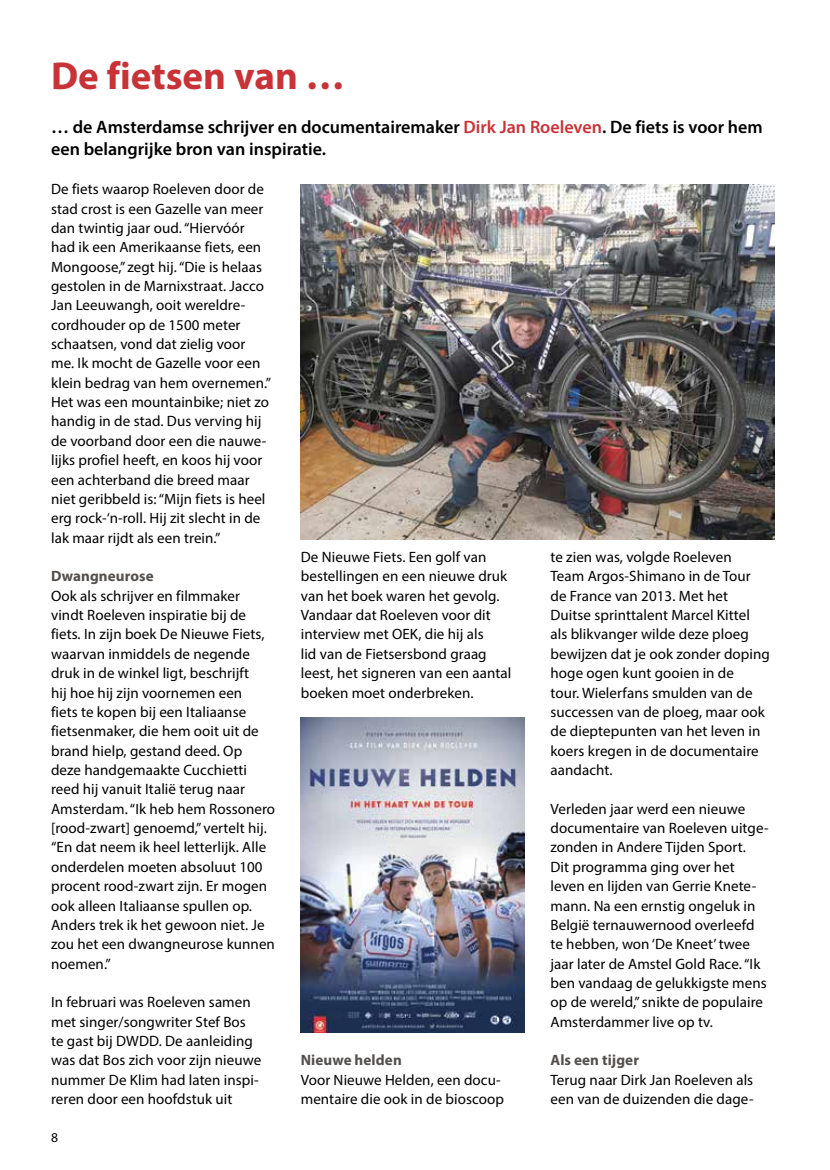
<style>
.page{position:relative;width:830px;height:1170px;background:#fff}
.page>*{position:absolute;margin:0;border:0;box-sizing:border-box;transform-origin:0 0}
.t1{font:700 39px "Myriad Pro";color:#c83338}
.t2{font:600 18px/22.5px "Myriad Pro";color:#000}
.t3{font:15px/19.4px "Myriad Pro";letter-spacing:.005em;color:#000}
.t4{font:700 15px "Myriad Pro";letter-spacing:.005em;color:#534f4c}
.t5{font:13.5px "Myriad Pro";color:#000}
.s1{color:#c83338}
</style>
<div class="page">
<img style="left:300px;top:184px;width:474px;height:355px">
<img style="left:300px;top:717px;width:224px;height:315px">
<h1 class="t1" style="left:51px;top:50px;width:295px">De fietsen van …</h1>
<p class="t2" style="left:51px;top:115px;width:713px">… de Amsterdamse schrijver en documentairemaker <span class="s1">Dirk Jan Roeleven</span>. De fiets is voor hem een belangrijke bron van inspiratie.</p>
<p class="t3" style="left:51px;top:179px;width:221px">De fiets waarop Roeleven door de stad crost is een Gazelle van meer dan twintig jaar oud. “Hiervóór had ik een Amerikaanse fiets, een<br>Mongoose,” zegt hij. “Die is helaas gestolen in de Marnixstraat. Jacco<br>Jan Leeuwangh, ooit wereldre&shy;cordhouder op de 1500 meter schaatsen, vond dat zielig voor me. Ik mocht de Gazelle voor een klein bedrag van hem overnemen.”<br>Het was een mountainbike; niet zo handig in de stad. Dus verving hij de voorband door een die nauwe&shy;lijks profiel heeft, en koos hij voor een achterband die breed maar niet geribbeld is: “Mijn fiets is heel erg rock-‘n-roll. Hij zit slecht in de lak maar rijdt als een trein.”</p>
<p class="t4" style="left:51px;top:566px;width:104px">Dwangneurose</p>
<p class="t3" style="left:51px;top:585px;width:225px">Ook als schrijver en filmmaker vindt Roeleven inspiratie bij de fiets. In zijn boek De Nieuwe Fiets, waarvan inmiddels de negende druk in de winkel ligt, beschrijft<br>hij hoe hij zijn voornemen een<br>fiets te kopen bij een Italiaanse fietsenmaker, die hem ooit uit de brand hielp, gestand deed. Op deze handgemaakte Cucchietti reed hij vanuit Italië terug naar<br>Amsterdam. “Ik heb hem Rossonero [rood-zwart] genoemd,” vertelt hij. “En dat neem ik heel letterlijk. Alle onderdelen moeten absoluut 100 procent rood-zwart zijn. Er mogen ook alleen Italiaanse spullen op.<br>Anders trek ik het gewoon niet. Je zou het een dwangneurose kunnen noemen.”</p>
<p class="t3" style="left:51px;top:992px;width:211px">In februari was Roeleven samen met singer/songwriter Stef Bos te gast bij DWDD. De aanleiding was dat Bos zich voor zijn nieuwe nummer De Klim had laten inspi&shy;reren door een hoofdstuk uit</p>
<p class="t5" style="left:51px;top:1128px;width:8px">8</p>
<p class="t3" style="left:300px;top:547px;width:212px">De Nieuwe Fiets. Een golf van bestellingen en een nieuwe druk van het boek waren het gevolg.<br>Vandaar dat Roeleven voor dit interview met OEK, die hij als<br>lid van de Fietsersbond graag leest, het signeren van een aantal boeken moet onderbreken.</p>
<p class="t4" style="left:300px;top:1050px;width:102px">Nieuwe helden</p>
<p class="t3" style="left:300px;top:1069px;width:205px">Voor Nieuwe Helden, een docu&shy;mentaire die ook in de bioscoop</p>
<p class="t3" style="left:550px;top:547px;width:221px">te zien was, volgde Roeleven<br>Team Argos-Shimano in de Tour de France van 2013. Met het<br>Duitse sprinttalent Marcel Kittel als blikvanger wilde deze ploeg bewijzen dat je ook zonder doping hoge ogen kunt gooien in de<br>tour. Wielerfans smulden van de successen van de ploeg, maar ook de dieptepunten van het leven in koers kregen in de documentaire aandacht.</p>
<p class="t3" style="left:550px;top:798px;width:219px">Verleden jaar werd een nieuwe documentaire van Roeleven uitge&shy;zonden in Andere Tijden Sport.<br>Dit programma ging over het leven en lijden van Gerrie Knete&shy;mann. Na een ernstig ongeluk in<br>België ternauwernood overleefd te hebben, won ‘De Kneet’ twee jaar later de Amstel Gold Race. “Ik ben vandaag de gelukkigste mens op de wereld,” snikte de populaire<br>Amsterdammer live op tv.</p>
<p class="t4" style="left:550px;top:1050px;width:90px">Als een tijger</p>
<p class="t3" style="left:550px;top:1069px;width:204px">Terug naar Dirk Jan Roeleven als een van de duizenden die dage-</p>
</div>
